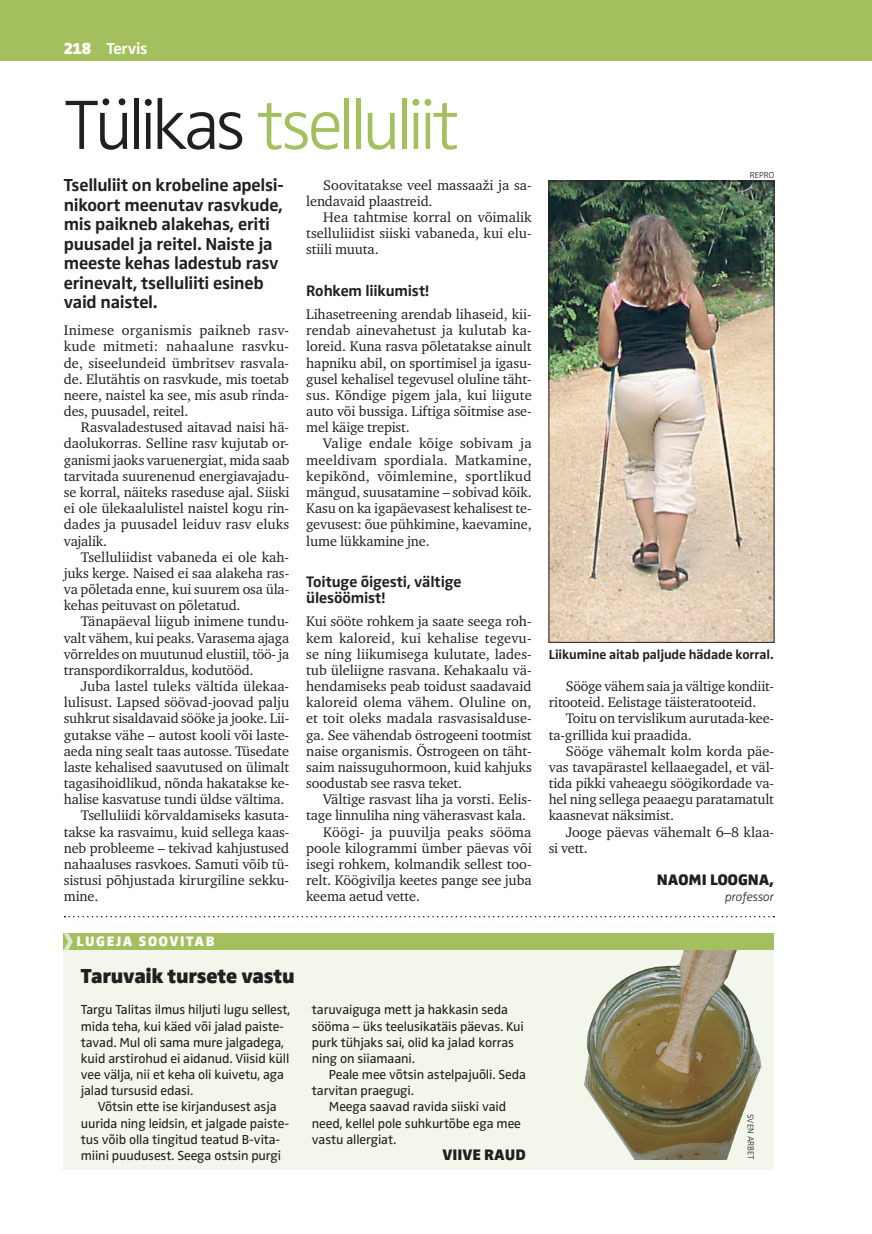
<style>
.page{position:relative;width:872px;height:1234px;background:#fff}
.page>*{position:absolute;margin:0;border:0;box-sizing:border-box;transform-origin:0 0}
.t1{font:300 72px "Zwo Pro";letter-spacing:-.065em;color:#a4bf5e}
.t2{font:900 21px "Zwo Pro";letter-spacing:-.01em;color:#231f20}
.t3{font:700 18px/19.5px "Zwo Pro";letter-spacing:-.015em;color:#231f20}
.t4{font:700 16.5px "Zwo Pro";letter-spacing:-.02em;color:#fff}
.t5{font:700 15.75px/16.5px "Zwo Pro";letter-spacing:-.01em;color:#231f20}
.t6{font:900 15.75px "Zwo Pro";color:#231f20}
.t7{font:14.25px/16.2px "Charter ITC";letter-spacing:-.01em;color:#231f20;text-align:justify}
.t8{font:14.25px "Charter ITC";letter-spacing:.01em;color:#231f20}
.t9{font:900 14.25px "Zwo Pro";letter-spacing:.105em;color:#fff}
.t10{font:13.5px/16.2px "Zwo Pro";letter-spacing:-.01em;color:#231f20}
.t11{font:700 13.5px "Zwo Pro";letter-spacing:-.01em;color:#231f20}
.t12{font:italic 300 12.75px "Zwo Pro";letter-spacing:-.01em;color:#231f20}
.t13{font:300 9px "Zwo Pro";letter-spacing:-.005em;color:#231f20}
.s1{font-weight:900}
.s2{color:#231f20}
</style>
<div class="page">
<div style="left:0;top:0;width:872px;height:60px;background:#a4bf5e"></div>
<div style="left:64px;top:949px;width:710px;height:220px;background:#f3f7eb"></div>
<img style="left:575px;top:949px;width:192px;height:210px">
<img style="left:551px;top:183px;width:221px;height:457px">
<div style="left:549px;top:181px;width:225px;height:461px;border:1px solid #231f20"></div>
<div style="left:64px;top:933px;width:710px;height:16px;background:#a4bf5e"></div>
<svg style="left:64px;top:933px;width:9px;height:16px"></svg>
<div style="left:65px;top:915px;width:725px;height:19px;background:#fff"></div>
<svg style="left:65px;top:915px;width:709px;height:2px"></svg>
<p class="t4" style="left:64px;top:39px;width:85px"><span class="s1">218</span> Tervis</p>
<h1 class="t1" style="left:64px;top:84px;width:397px"><span class="s2">Tülikas</span> tselluliit</h1>
<p class="t3" style="left:64px;top:176px;width:221px">Tselluliit on krobeline apelsi&shy;nikoort meenutav rasvkude, mis paikneb alakehas, eriti puusadel ja reitel. Naiste ja meeste kehas ladestub rasv erinevalt, tselluliiti esineb vaid naistel.</p>
<p class="t7" style="left:64px;top:322px;width:227px">Inimese organismis paikneb rasv&shy;kude mitmeti: nahaalune rasvku&shy;de, siseelundeid ümbritsev rasvala&shy;de. Elutähtis on rasvkude, mis toetab neere, naistel ka see, mis asub rinda&shy;des, puusadel, reitel.</p>
<p class="t7" style="left:64px;top:419px;width:227px;text-indent:17px">Rasvaladestused aitavad naisi hä&shy;daolukorras. Selline rasv kujutab or&shy;ganismi jaoks varuenergiat, mida saab tarvitada suurenenud energiavajadu&shy;se korral, näiteks raseduse ajal. Siiski ei ole ülekaalulistel naistel kogu rin&shy;dades ja puusadel leiduv rasv eluks vajalik.</p>
<p class="t7" style="left:64px;top:548px;width:227px;text-indent:17px">Tselluliidist vabaneda ei ole kah&shy;juks kerge. Naised ei saa alakeha ras&shy;va põletada enne, kui suurem osa üla&shy;kehas peituvast on põletatud.</p>
<p class="t7" style="left:64px;top:613px;width:227px;text-indent:17px">Tänapäeval liigub inimene tundu&shy;valt vähem, kui peaks. Varasema ajaga võrreldes on muutunud elustiil, töö- ja transpordikorraldus, kodutööd.</p>
<p class="t7" style="left:81px;top:678px;width:210px">Juba lastel tuleks vältida ülekaa-</p>
<p class="t7" style="left:64px;top:694px;width:227px">lulisust. Lapsed söövad-joovad palju</p>
<p class="t7" style="left:64px;top:710px;width:227px">suhkrut sisaldavaid sööke ja jooke. Lii-</p>
<p class="t7" style="left:64px;top:726px;width:227px">gutakse vähe – autost kooli või laste-</p>
<p class="t7" style="left:64px;top:742px;width:227px">aeda ning sealt taas autosse. Tüsedate</p>
<p class="t7" style="left:64px;top:758px;width:227px">laste kehalised saavutused on ülimalt</p>
<p class="t7" style="left:64px;top:774px;width:227px">tagasihoidlikud, nõnda hakatakse ke-</p>
<p class="t7" style="left:64px;top:791px;width:222px">halise kasvatuse tundi üldse vältima.</p>
<p class="t7" style="left:81px;top:807px;width:210px">Tselluliidi kõrvaldamiseks kasuta-</p>
<p class="t7" style="left:64px;top:823px;width:227px">takse ka rasvaimu, kuid sellega kaas-</p>
<p class="t7" style="left:64px;top:839px;width:227px">neb probleeme – tekivad kahjustused</p>
<p class="t7" style="left:64px;top:855px;width:227px">nahaaluses rasvkoes. Samuti võib tü-</p>
<p class="t7" style="left:64px;top:871px;width:227px">sistusi põhjustada kirurgiline sekku-</p>
<p class="t7" style="left:64px;top:888px;width:36px">mine.</p>
<p class="t7" style="left:306px;top:177px;width:227px;text-indent:17px">Soovitatakse veel massaaži ja sa&shy;lendavaid plaastreid.</p>
<p class="t7" style="left:306px;top:209px;width:227px;text-indent:17px">Hea tahtmise korral on võimalik tselluliidist siiski vabaneda, kui elu&shy;stiili muuta.</p>
<p class="t5" style="left:306px;top:282px;width:124px">Rohkem liikumist!</p>
<p class="t7" style="left:306px;top:306px;width:227px">Lihasetreening arendab lihaseid, kii&shy;rendab ainevahetust ja kulutab ka&shy;loreid. Kuna rasva põletatakse ainult hapniku abil, on sportimisel ja igasu&shy;gusel kehalisel tegevusel oluline täht&shy;sus. Kõndige pigem jala, kui liigute auto või bussiga. Liftiga sõitmise ase&shy;mel käige trepist.</p>
<p class="t7" style="left:306px;top:435px;width:227px;text-indent:17px">Valige endale kõige sobivam ja meeldivam spordiala. Matkamine, kepikõnd, võimlemine, sportlikud mängud, suusatamine – sobivad kõik.<br>Kasu on ka igapäevasest kehalisest te&shy;gevusest: õue pühkimine, kaevamine, lume lükkamine jne.</p>
<p class="t5" style="left:306px;top:573px;width:157px">Toituge õigesti, vältige ülesöömist!</p>
<p class="t7" style="left:306px;top:613px;width:227px">Kui sööte rohkem ja saate seega roh&shy;kem kaloreid, kui kehalise tegevu&shy;se ning liikumisega kulutate, lades&shy;tub üleliigne rasvana. Kehakaalu vä&shy;hendamiseks peab toidust saadavaid kaloreid olema vähem. Oluline on, et toit oleks madala rasvasisalduse&shy;ga. See vähendab östrogeeni tootmist naise organismis. Östrogeen on täht&shy;saim naissuguhormoon, kuid kahjuks soodustab see rasva teket.</p>
<p class="t7" style="left:323px;top:791px;width:210px">Vältige rasvast liha ja vorsti. Eelis-</p>
<p class="t7" style="left:306px;top:807px;width:221px">tage linnuliha ning väherasvast kala.</p>
<p class="t8" style="left:323px;top:822px;width:210px">Köögi- ja puuvilja peaks sööma</p>
<p class="t7" style="left:306px;top:839px;width:227px">poole kilogrammi ümber päevas või</p>
<p class="t7" style="left:306px;top:855px;width:227px">isegi rohkem, kolmandik sellest too-</p>
<p class="t7" style="left:306px;top:871px;width:227px">relt. Köögivilja keetes pange see juba</p>
<p class="t7" style="left:306px;top:888px;width:115px">keema aetud vette.</p>
<p class="t9" style="left:77px;top:932px;width:140px">LUGEJA SOOVITAB</p>
<h2 class="t2" style="left:81px;top:963px;width:215px">Taruvaik tursete vastu</h2>
<p class="t10" style="left:81px;top:1001px;width:211px">Targu Talitas ilmus hiljuti lugu sellest, mida teha, kui käed või jalad paiste&shy;tavad. Mul oli sama mure jalgadega, kuid arstirohud ei aidanud. Viisid küll vee välja, nii et keha oli kuivetu, aga jalad tursusid edasi.</p>
<p class="t10" style="left:81px;top:1098px;width:210px;text-indent:17px">Võtsin ette ise kirjandusest asja uurida ning leidsin, et jalgade paiste&shy;tus võib olla tingitud teatud B-vita&shy;miini puudusest. Seega ostsin purgi</p>
<p class="t10" style="left:312px;top:1001px;width:213px">taruvaiguga mett ja hakkasin seda sööma – üks teelusikatäis päevas. Kui purk tühjaks sai, olid ka jalad korras ning on siiamaani.</p>
<p class="t10" style="left:312px;top:1066px;width:215px;text-indent:17px">Peale mee võtsin astelpajuõli. Seda tarvitan praegugi.</p>
<p class="t10" style="left:312px;top:1098px;width:210px;text-indent:17px">Meega saavad ravida siiski vaid need, kellel pole suhkurtõbe ega mee vastu allergiat.</p>
<p class="t6" style="left:442px;top:1144px;width:85px">Viive Raud</p>
<p class="t13" style="left:749px;top:169px;width:26px">REPRO</p>
<p class="t11" style="left:549px;top:646px;width:226px">Liikumine aitab paljude hädade korral.</p>
<p class="t7" style="left:549px;top:678px;width:227px;text-indent:17px">Sööge vähem saia ja vältige kondiit&shy;ritooteid. Eelistage täisteratooteid.</p>
<p class="t7" style="left:549px;top:710px;width:227px;text-indent:17px">Toitu on tervislikum aurutada-kee&shy;ta-grillida kui praadida.</p>
<p class="t7" style="left:549px;top:742px;width:227px;text-indent:17px">Sööge vähemalt kolm korda päe&shy;vas tavapärastel kellaaegadel, et väl&shy;tida pikki vaheaegu söögikordade va&shy;hel ning sellega peaaegu paratamatult kaasnevat näksimist.</p>
<p class="t7" style="left:549px;top:823px;width:227px;text-indent:17px">Jooge päevas vähemalt 6–8 klaa&shy;si vett.</p>
<p class="t6" style="left:657px;top:870px;width:119px">NAOMI LOOGNA,</p>
<p class="t12" style="left:725px;top:889px;width:51px">professor</p>
<p class="t13" style="left:756px;top:1113px;width:47px;rotate:90deg">SVEN ARBET</p>
</div>
